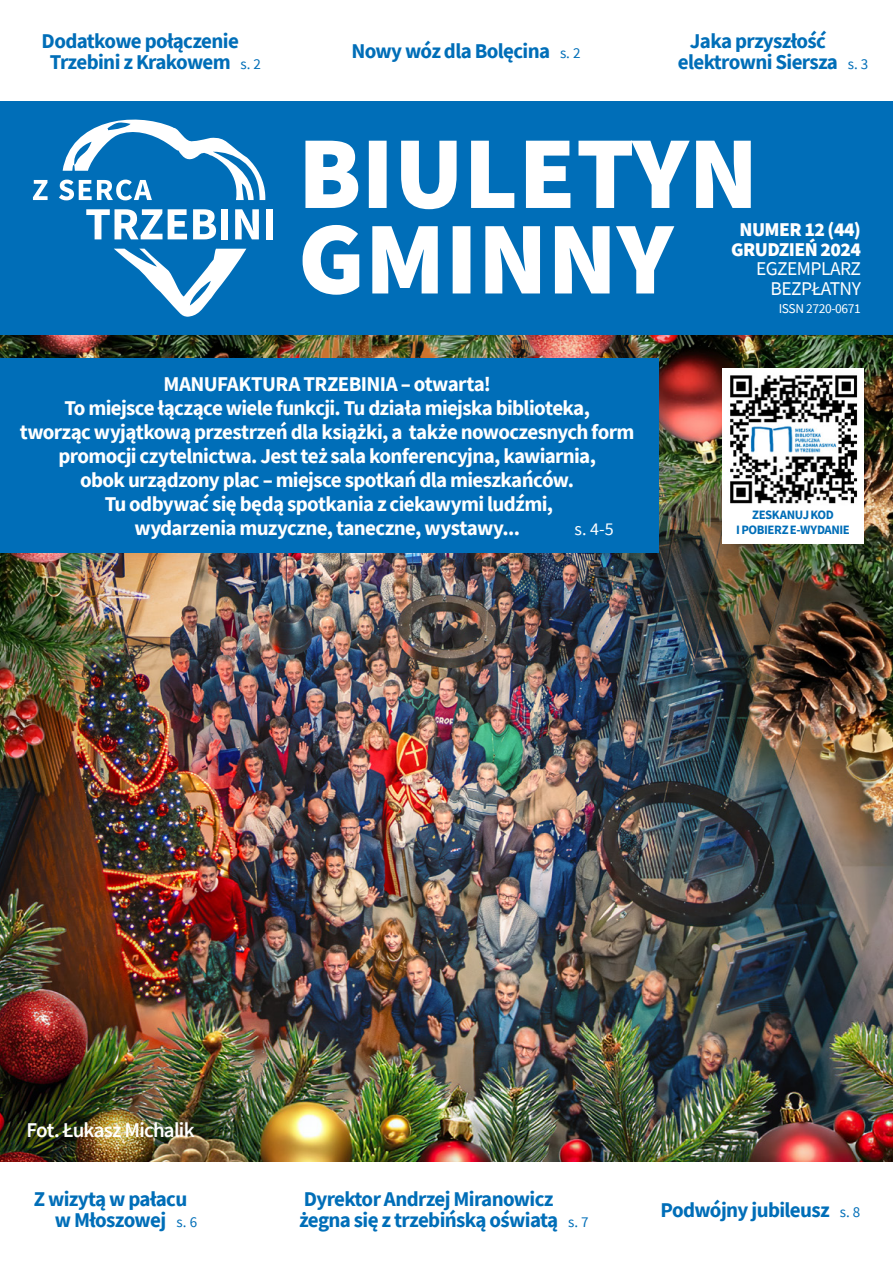
<style>
.page{position:relative;width:893px;height:1263px;background:#fff}
.page>*{position:absolute;margin:0;border:0;box-sizing:border-box;transform-origin:0 0}
.t1{font:700 21px/24px "Source Sans Pro";letter-spacing:-.03em;color:#fff;text-align:center}
.t2{font:700 21px/21px "Source Sans Pro";letter-spacing:-.03em;color:#006eb8}
.t3{font:600 21px "Source Sans Pro";letter-spacing:-.04em;color:#fff}
.t4{font:900 19.5px/19.5px "Source Sans Pro";letter-spacing:-.03em;color:#fff;text-align:center}
.t5{font:19.5px/19.5px "Source Sans Pro";letter-spacing:-.03em;color:#fff;text-align:right}
.t6{font:18px "Source Sans Pro";color:#fff}
.t7{font:13.5px "Source Sans Pro";letter-spacing:-.03em;color:#fff}
.t8{font:700 12.75px/15px "Source Sans Pro";letter-spacing:-.035em;color:#006eb8;text-align:center}
.s1{font-weight:400;font-size:15px}
</style>
<div class="page">
<img style="left:0;top:335px;width:893px;height:826px">
<div style="left:723px;top:368px;width:141px;height:176px;background:#fff"></div>
<img style="left:730px;top:375px;width:128px;height:129px">
<div style="left:0;top:358px;width:658px;height:195px;background:#006eb8"></div>
<div style="left:0;top:102px;width:893px;height:233px;background:#006eb8"></div>
<svg style="left:305px;top:141px;width:446px;height:68px"></svg>
<svg style="left:303px;top:225px;width:371px;height:70px"></svg>
<svg style="left:33px;top:180px;width:15px;height:20px"></svg>
<div style="left:266px;top:209px;width:7px;height:30px;background:#fff"></div>
<svg style="left:59px;top:119px;width:206px;height:198px"></svg>
<p class="t2" style="left:50px;top:30px;width:212px;text-indent:-8px">Dodatkowe połączenie<br>Trzebini z Krakowem <span class="s1">s. 2</span></p>
<p class="t2" style="left:351px;top:40px;width:231px">Nowy wóz dla Bolęcina <span class="s1">s. 2</span></p>
<p class="t2" style="left:678px;top:30px;width:192px;text-indent:12px">Jaka przyszłość elektrowni Siersza <span class="s1">s. 3</span></p>
<p class="t1" style="left:20px;top:372px;width:616px">MANUFAKTURA TRZEBINIA – otwarta!<br>To miejsce łączące wiele funkcji. Tu działa miejska biblioteka,<br>tworząc wyjątkową przestrzeń dla książki, a także nowoczesnych form promocji czytelnictwa. Jest też sala konferencyjna, kawiarnia,<br>obok urządzony plac – miejsce spotkań dla mieszkańców.<br>Tu odbywać się będą spotkania z ciekawymi ludźmi,<br>wydarzenia muzyczne, taneczne, wystawy...</p>
<p class="t6" style="left:575px;top:518px;width:41px">s. 4-5</p>
<p class="t4" style="left:731px;top:220px;width:131px">NUMER 12 (44)<br>GRUDZIEŃ 2024</p>
<p class="t5" style="left:756px;top:259px;width:106px">EGZEMPLARZ<br>BEZPŁATNY</p>
<p class="t7" style="left:779px;top:300px;width:84px">ISSN 2720-0671</p>
<p class="t8" style="left:736px;top:507px;width:115px">ZESKANUJ KOD<br>IPOBIERZ E-WYDANIE</p>
<p class="t3" style="left:26px;top:1116px;width:170px">Fot. Łukasz Michalik</p>
<p class="t2" style="left:55px;top:1188px;width:144px;text-indent:-21px">Z wizytą w pałacu w Młoszowej <span class="s1">s. 6</span></p>
<p class="t2" style="left:299px;top:1188px;width:291px">Dyrektor Andrzej Miranowicz żegna się z trzebińską oświatą <span class="s1">s. 7</span></p>
<p class="t2" style="left:661px;top:1199px;width:201px">Podwójny jubileusz <span class="s1">s. 8</span></p>
</div>
